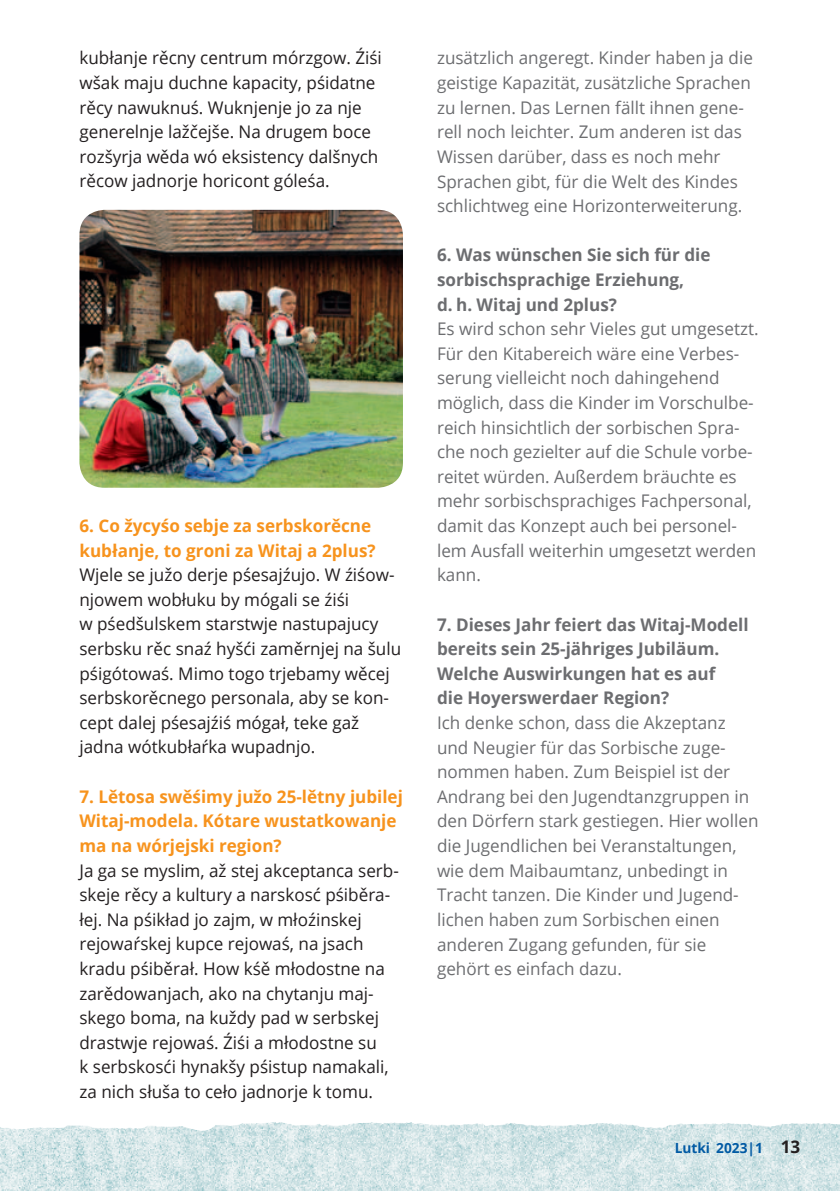
<style>
.page{position:relative;width:840px;height:1191px;background:#fff}
.page>*{position:absolute;margin:0;border:0;box-sizing:border-box;transform-origin:0 0}
.t1{font:17.4px/24.6px "Open Sans";color:#6c6d70}
.t2{font:17.4px/24.6px "Open Sans";color:#231f20}
.t3{font:700 17.4px/24.6px "Open Sans";color:#6c6d70}
.t4{font:700 17.4px/24.6px "Open Sans";color:#f7931d}
.t5{font:700 14px "Open Sans";color:#015aa4}
.s1{font-size:17.4px;color:#231f20}
</style>
<div class="page">
<img style="left:0;top:1122px;width:839px;height:69px">
<img style="left:79px;top:210px;width:324px;height:278px">
<p class="t2" style="left:79px;top:45px;width:304px">kubłanje rěcny centrum mórzgow. Źiśi wšak maju duchne kapacity, pśidatne rěcy nawuknuś. Wuknjenje jo za nje generelnje lažčejše. Na drugem boce rozšyrja wěda wó eksistency dalšnych rěcow jadnorje horicont góleśa.</p>
<p class="t4" style="left:79px;top:513px;width:297px">6. Co žycyśo sebje za serbskorěcne kubłanje, to groni za Witaj a 2plus?</p>
<p class="t2" style="left:79px;top:562px;width:323px">Wjele se južo derje pśesajźujo. W źiśow&shy;njowem wobłuku by mógali se źiśi<br>w pśedšulskem starstwje nastupajucy serbsku rěc snaź hyšći zaměrnjej na šulu pśigótowaś. Mimo togo trjebamy wěcej serbskorěcnego personala, aby se kon&shy;cept dalej pśesajźiś mógał, teke gaž jadna wótkubłaŕka wupadnjo.</p>
<p class="t4" style="left:79px;top:783px;width:325px">7. Lětosa swěśimy južo 25-lětny jubilej<br>Witaj-modela. Kótare wustatkowanje ma na wórjejski region?</p>
<p class="t2" style="left:79px;top:857px;width:321px">Ja ga se myslim, až stej akceptanca serb&shy;skeje rěcy a kultury a narskosć pśiběra&shy;łej. Na pśikład jo zajm, w młoźinskej rejowaŕskej kupce rejowaś, na jsach kradu pśiběrał. How kśě młodostne na zarědowanjach, ako na chytanju maj&shy;skego boma, na kuždy pad w serbskej drastwje rejowaś. Źiśi a młodostne su<br>k serbskosći hynakšy pśistup namakali, za nich słuša to ceło jadnorje k tomu.</p>
<p class="t1" style="left:437px;top:45px;width:317px">zusätzlich angeregt. Kinder haben ja die geistige Kapazität, zusätzliche Sprachen zu lernen. Das Lernen fällt ihnen gene&shy;rell noch leichter. Zum anderen ist das Wissen darüber, dass es noch mehr Sprachen gibt, für die Welt des Kindes schlichtweg eine Horizonterweiterung.</p>
<p class="t3" style="left:437px;top:242px;width:275px">6. Was wünschen Sie sich für die sorbischsprachige Erziehung,<br>d. h. Witaj und 2plus?</p>
<p class="t1" style="left:437px;top:316px;width:323px">Es wird schon sehr Vieles gut umgesetzt.<br>Für den Kitabereich wäre eine Verbes&shy;serung vielleicht noch dahingehend möglich, dass die Kinder im Vorschulbe&shy;reich hinsichtlich der sorbischen Spra&shy;che noch gezielter auf die Schule vorbe&shy;reitet würden. Außerdem bräuchte es mehr sorbischsprachiges Fachpersonal, damit das Konzept auch bei personel&shy;lem Ausfall weiterhin umgesetzt werden kann.</p>
<p class="t3" style="left:437px;top:611px;width:313px">7. Dieses Jahr feiert das Witaj-Modell bereits sein 25-jähriges Jubiläum.<br>Welche Auswirkungen hat es auf<br>die Hoyerswerdaer Region?</p>
<p class="t1" style="left:437px;top:710px;width:323px">Ich denke schon, dass die Akzeptanz und Neugier für das Sorbische zuge&shy;nommen haben. Zum Beispiel ist der Andrang bei den Jugendtanzgruppen in den Dörfern stark gestiegen. Hier wollen die Jugendlichen bei Veranstaltungen, wie dem Maibaumtanz, unbedingt in Tracht tanzen. Die Kinder und Jugend&shy;lichen haben zum Sorbischen einen anderen Zugang gefunden, für sie gehört es einfach dazu.</p>
<p class="t5" style="left:674px;top:1138px;width:127px">Lutki 2023|1 <span class="s1">13</span></p>
</div>
